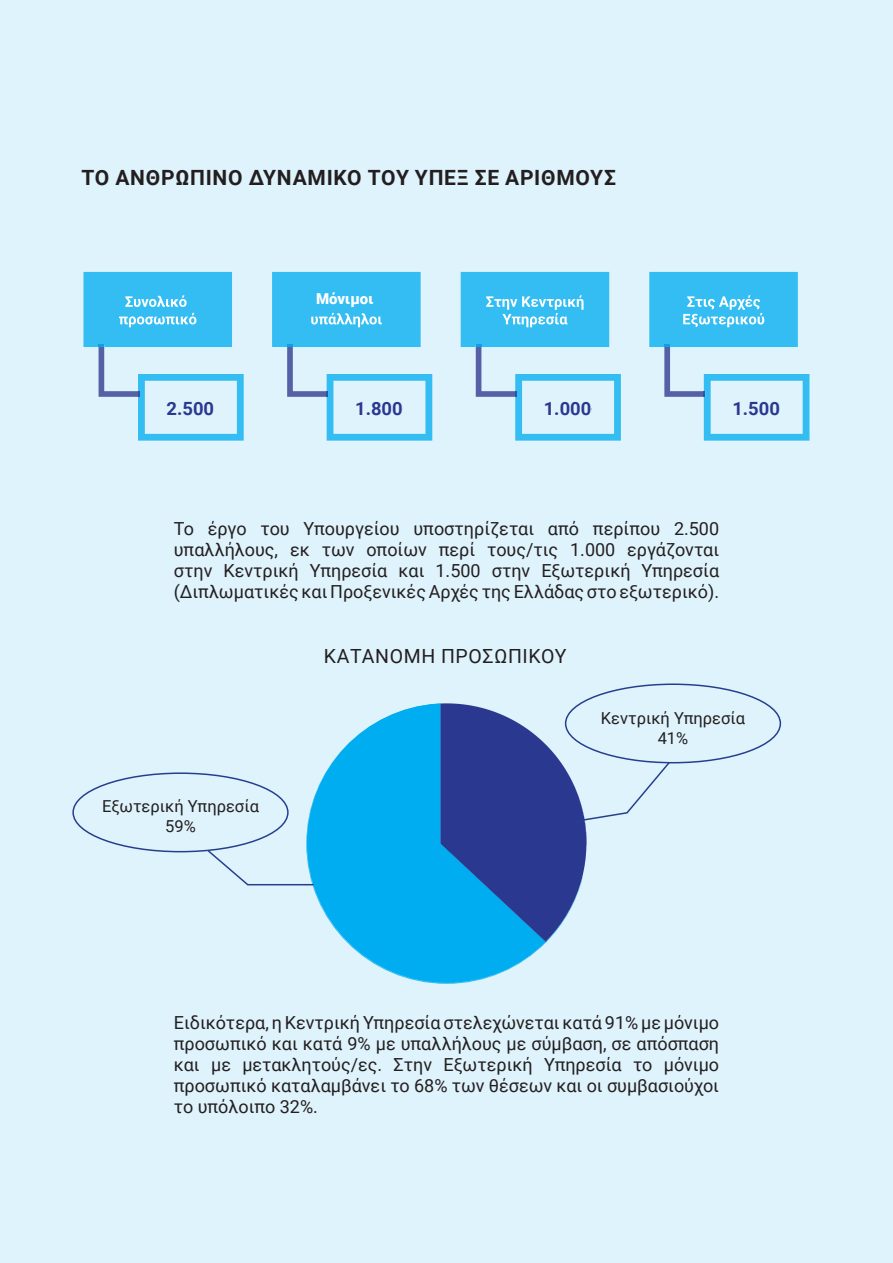
<style>
.page{position:relative;width:893px;height:1263px;background:#dff3fc}
.page>*{position:absolute;margin:0;border:0;box-sizing:border-box;transform-origin:0 0}
.titles{font:700 21px "Roboto";letter-spacing:.035em;color:#231f20}
.titles-2{font:19.5px "Roboto";letter-spacing:.035em;color:#231f20}
.t1{font:700 18.15px "Roboto";color:#2b388f}
.t2{font:18px/21px "Roboto";color:#231f20;text-align:justify}
.Paragraph_Style_1{font:16.5px "Roboto";color:#231f20}
.t3{font:900 15px "Roboto";color:#fff}
</style>
<div class="page">
<svg style="left:307px;top:703px;width:239px;height:280px;fill:#00adf0"></svg>
<div style="left:72px;top:772px;width:217px;height:80px;border:2px solid #253f8e;border-radius:50%"></div>
<svg style="left:206px;top:849px;width:109px;height:37px"></svg>
<svg style="left:440px;top:703px;width:231px;height:239px"></svg>
<svg style="left:83px;top:272px;width:161px;height:169px"></svg>
<svg style="left:272px;top:272px;width:160px;height:169px"></svg>
<svg style="left:461px;top:272px;width:160px;height:169px"></svg>
<svg style="left:649px;top:272px;width:160px;height:169px"></svg>
<div style="left:300px;top:293px;width:106px;height:19px;background:#33bdf2"></div>
<div style="left:214px;top:403px;width:11px;height:12px;background:#dff3fc"></div>
<div style="left:403px;top:403px;width:11px;height:12px;background:#dff3fc"></div>
<div style="left:592px;top:403px;width:11px;height:12px;background:#dff3fc"></div>
<div style="left:780px;top:403px;width:11px;height:12px;background:#dff3fc"></div>
<p class="titles" style="left:82px;top:163px;width:536px">ΤΟ ΑΝΘΡΏΠΙΝΟ ΔΥΝΑΜΙΚΌ ΤΟΥ ΥΠΕΞ ΣΕ ΑΡΙΘΜΟΎΣ</p>
<p class="t3" style="left:316px;top:289px;width:59px">Μόνιμοι</p>
<p class="t1" style="left:167px;top:396px;width:59px">2.500+</p>
<p class="t1" style="left:355px;top:396px;width:59px">1.800+</p>
<p class="t1" style="left:544px;top:396px;width:59px">1.000+</p>
<p class="t1" style="left:732px;top:396px;width:59px">1.500+</p>
<p class="t2" style="left:174px;top:517px;width:547px">Το έργο του Υπουργείου υποστηρίζεται από περίπου 2.500 υπαλλήλους, εκ των οποίων περί τους/τις 1.000 εργάζονται στην Κεντρική Υπηρεσία και 1.500 στην Εξωτερική Υπηρεσία (Διπλωματικές και Προξενικές Αρχές της Ελλάδας στο εξωτερικό).</p>
<p class="Paragraph_Style_1" style="left:102px;top:795px;width:158px">Εξωτερική Υπηρεσία</p>
<p class="Paragraph_Style_1" style="left:165px;top:815px;width:32px">59%</p>
<p class="titles-2" style="left:324px;top:642px;width:244px">ΚΑΤΑΝΟΜΗ ΠΡΟΣΩΠΙΚΟΥ</p>
<p class="Paragraph_Style_1" style="left:601px;top:707px;width:146px">Κεντρική Υπηρεσία</p>
<p class="Paragraph_Style_1" style="left:658px;top:727px;width:32px">41%</p>
<p class="t2" style="left:174px;top:1012px;width:547px">Ειδικότερα, η Κεντρική Υπηρεσία στελεχώνεται κατά 91% με μόνιμο προσωπικό και κατά 9% με υπαλλήλους με σύμβαση, σε απόσπαση και με μετακλητούς/ες. Στην Εξωτερική Υπηρεσία το μόνιμο προσωπικό καταλαμβάνει το 68% των θέσεων και οι συμβασιούχοι το υπόλοιπο 32%.</p>
</div>
